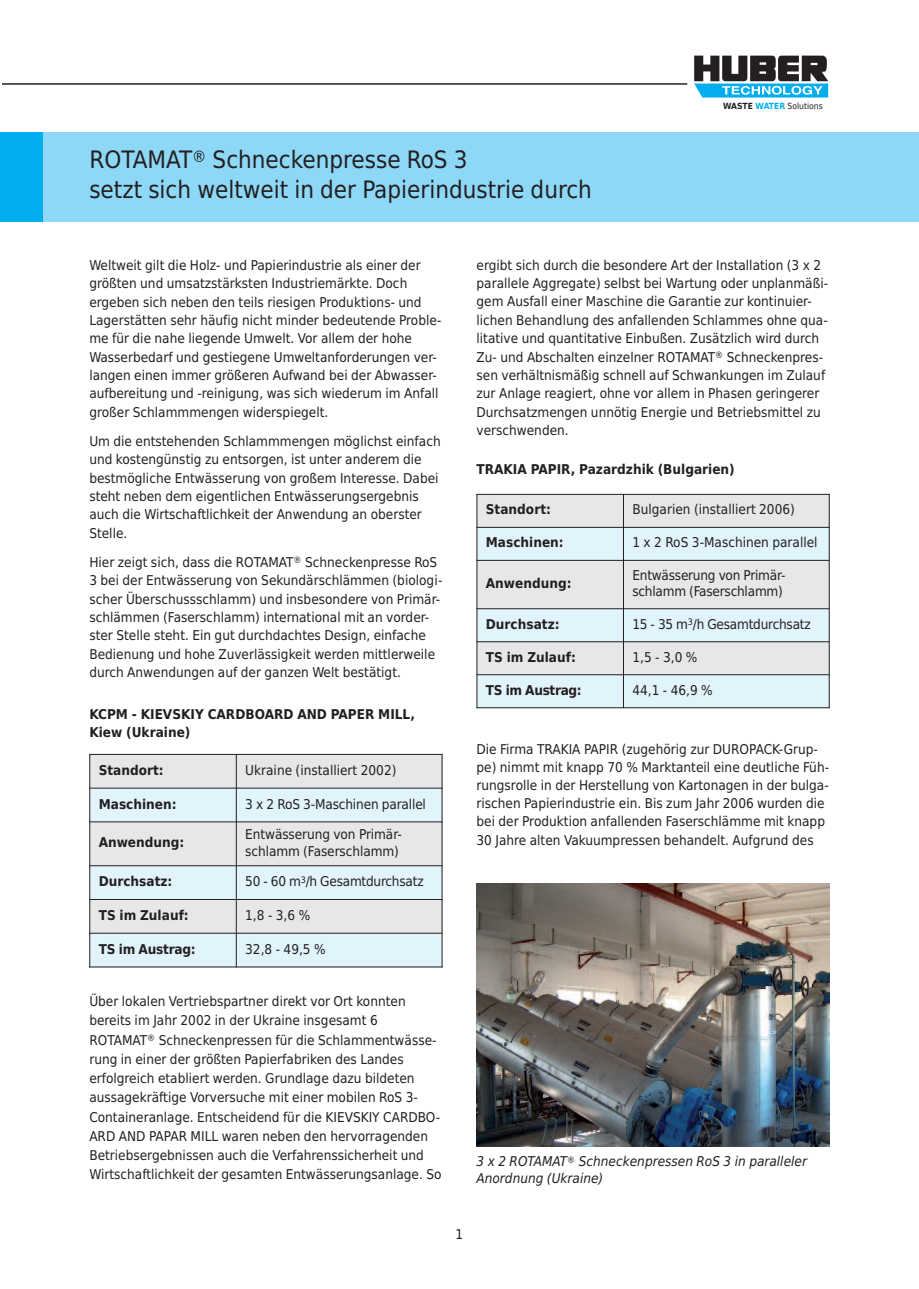
<style>
.page{position:relative;width:919px;height:1289px;background:#fff}
.page>*{position:absolute;margin:0;border:0;box-sizing:border-box;transform-origin:0 0}
.t1{font:24px/30px "Huber Tec";color:#231f20}
.t2{font:13.5px/18.5px "Huber Tec";color:#231f20}
.t3{font:700 13.5px/18px "Huber Tec";color:#231f20}
.t4{font:italic 13.5px/16.5px "Huber Tec";color:#231f20}
.t5{font:700 13.5px "Huber Tec";letter-spacing:-.02em;color:#231f20}
.t6{font:700 13.5px "Huber Tec";letter-spacing:-.025em;color:#231f20}
.t7{font:8.55px "Huber Tec";color:#231f20}
.s1{font-weight:700}
.s2{font-weight:700;color:#00aeef}
</style>
<div class="page">
<div style="left:13px;top:132px;width:905px;height:89px;background:#8dd7f7"></div>
<div style="left:0;top:132px;width:43px;height:89px;background:#00aeef"></div>
<svg style="left:694px;top:56px;width:134px;height:41px"></svg>
<hr style="left:2px;top:84px;width:685px;height:1px;background:#231f20">
<img style="left:476px;top:883px;width:353px;height:263px">
<div style="left:89px;top:754px;width:147px;height:34px;background:#e6e7e9"></div>
<div style="left:236px;top:754px;width:206px;height:34px;background:#e6e7e9"></div>
<div style="left:89px;top:788px;width:147px;height:33px;background:#e1f4fc"></div>
<div style="left:236px;top:788px;width:206px;height:33px;background:#e1f4fc"></div>
<div style="left:89px;top:821px;width:147px;height:44px;background:#e6e7e9"></div>
<div style="left:236px;top:821px;width:206px;height:44px;background:#e6e7e9"></div>
<div style="left:89px;top:865px;width:147px;height:34px;background:#e1f4fc"></div>
<div style="left:236px;top:865px;width:206px;height:34px;background:#e1f4fc"></div>
<div style="left:89px;top:899px;width:147px;height:34px;background:#e6e7e9"></div>
<div style="left:236px;top:899px;width:206px;height:34px;background:#e6e7e9"></div>
<div style="left:89px;top:933px;width:147px;height:34px;background:#e1f4fc"></div>
<div style="left:236px;top:933px;width:206px;height:34px;background:#e1f4fc"></div>
<hr style="left:89px;top:754px;width:1px;height:213px;background:#231f20">
<hr style="left:236px;top:754px;width:1px;height:213px;background:#231f20">
<hr style="left:441px;top:754px;width:1px;height:213px;background:#231f20">
<hr style="left:89px;top:754px;width:353px;height:1px;background:#231f20">
<hr style="left:89px;top:787px;width:353px;height:1px;background:#231f20">
<hr style="left:89px;top:821px;width:353px;height:1px;background:#231f20">
<hr style="left:89px;top:865px;width:353px;height:1px;background:#231f20">
<hr style="left:89px;top:899px;width:353px;height:1px;background:#231f20">
<hr style="left:89px;top:932px;width:353px;height:1px;background:#231f20">
<hr style="left:89px;top:966px;width:353px;height:1px;background:#231f20">
<div style="left:476px;top:494px;width:147px;height:33px;background:#e6e7e9"></div>
<div style="left:623px;top:494px;width:206px;height:33px;background:#e6e7e9"></div>
<div style="left:476px;top:527px;width:147px;height:33px;background:#e1f4fc"></div>
<div style="left:623px;top:527px;width:206px;height:33px;background:#e1f4fc"></div>
<div style="left:476px;top:560px;width:147px;height:48px;background:#e6e7e9"></div>
<div style="left:623px;top:560px;width:206px;height:48px;background:#e6e7e9"></div>
<div style="left:476px;top:608px;width:147px;height:33px;background:#e1f4fc"></div>
<div style="left:623px;top:608px;width:206px;height:33px;background:#e1f4fc"></div>
<div style="left:476px;top:641px;width:147px;height:33px;background:#e6e7e9"></div>
<div style="left:623px;top:641px;width:206px;height:33px;background:#e6e7e9"></div>
<div style="left:476px;top:674px;width:147px;height:34px;background:#e1f4fc"></div>
<div style="left:623px;top:674px;width:206px;height:34px;background:#e1f4fc"></div>
<hr style="left:476px;top:494px;width:1px;height:214px;background:#231f20">
<hr style="left:623px;top:494px;width:1px;height:214px;background:#231f20">
<hr style="left:828px;top:494px;width:1px;height:214px;background:#231f20">
<hr style="left:476px;top:494px;width:353px;height:1px;background:#231f20">
<hr style="left:476px;top:527px;width:353px;height:1px;background:#231f20">
<hr style="left:476px;top:560px;width:353px;height:1px;background:#231f20">
<hr style="left:476px;top:608px;width:353px;height:1px;background:#231f20">
<hr style="left:476px;top:641px;width:353px;height:1px;background:#231f20">
<hr style="left:476px;top:674px;width:353px;height:1px;background:#231f20">
<hr style="left:476px;top:707px;width:353px;height:1px;background:#231f20">
<h1 class="t1" style="left:89px;top:144px;width:504px">ROTAMAT<sup>®</sup> Schneckenpresse RoS 3<br>setzt sich weltweit in der Papierindustrie durch</h1>
<p class="t7" style="left:723px;top:100px;width:101px"><span class="s1">WASTE</span> <span class="s2">WATER</span> Solutions</p>
<p class="t2" style="left:89px;top:256px;width:354px">Weltweit gilt die Holz- und Papierindustrie als einer der größten und umsatzstärksten Industriemärkte. Doch ergeben sich neben den teils riesigen Produktions- und Lagerstätten sehr häufig nicht minder bedeutende Proble&shy;me für die nahe liegende Umwelt. Vor allem der hohe Wasserbedarf und gestiegene Umweltanforderungen ver&shy;langen einen immer größeren Aufwand bei der Abwasser&shy;aufbereitung und -reinigung, was sich wiederum im Anfall großer Schlammmengen widerspiegelt.</p>
<p class="t2" style="left:89px;top:432px;width:353px">Um die entstehenden Schlammmengen möglichst einfach und kostengünstig zu entsorgen, ist unter anderem die bestmögliche Entwässerung von großem Interesse. Dabei steht neben dem eigentlichen Entwässerungsergebnis auch die Wirtschaftlichkeit der Anwendung an oberster Stelle.</p>
<p class="t2" style="left:89px;top:553px;width:354px">Hier zeigt sich, dass die ROTAMAT<sup>®</sup> Schneckenpresse RoS 3 bei der Entwässerung von Sekundärschlämmen (biologi&shy;scher Überschussschlamm) und insbesondere von Primär&shy;schlämmen (Faserschlamm) international mit an vorder&shy;ster Stelle steht. Ein gut durchdachtes Design, einfache Bedienung und hohe Zuverlässigkeit werden mittlerweile durch Anwendungen auf der ganzen Welt bestätigt.</p>
<p class="t3" style="left:89px;top:705px;width:327px">KCPM - KIEVSKIY CARDBOARD AND PAPER MILL,<br>Kiew (Ukraine)</p>
<p class="t3" style="left:99px;top:761px;width:67px">Standort:</p>
<p class="t2" style="left:245px;top:761px;width:153px">Ukraine (installiert 2002)</p>
<p class="t3" style="left:99px;top:794px;width:79px">Maschinen:</p>
<p class="t2" style="left:245px;top:794px;width:182px">3 x 2 RoS 3-Maschinen parallel</p>
<p class="t3" style="left:99px;top:833px;width:87px">Anwendung:</p>
<p class="t2" style="left:245px;top:826px;width:158px;line-height:16.5px">Entwässerung von Primär&shy;schlamm (Faserschlamm)</p>
<p class="t3" style="left:99px;top:872px;width:75px">Durchsatz:</p>
<p class="t2" style="left:245px;top:872px;width:180px">50 - 60 m<sup>3</sup>/h Gesamtdurchsatz</p>
<p class="t3" style="left:99px;top:906px;width:92px">TS im Zulauf:</p>
<p class="t2" style="left:245px;top:906px;width:66px">1,8 - 3,6 %</p>
<p class="t5" style="left:99px;top:941px;width:98px">TS im Austrag:</p>
<p class="t2" style="left:245px;top:939px;width:82px">32,8 - 49,5 %</p>
<p class="t2" style="left:89px;top:991px;width:354px;line-height:19.2px">Über lokalen Vertriebspartner direkt vor Ort konnten bereits im Jahr 2002 in der Ukraine insgesamt 6<br>ROTAMAT<sup>®</sup> Schneckenpressen für die Schlammentwässe&shy;rung in einer der größten Papierfabriken des Landes erfolgreich etabliert werden. Grundlage dazu bildeten aussagekräftige Vorversuche mit einer mobilen RoS 3- Containeranlage. Entscheidend für die KIEVSKIY CARDBO-ARD AND PAPAR MILL waren neben den hervorragenden Betriebsergebnissen auch die Verfahrenssicherheit und Wirtschaftlichkeit der gesamten Entwässerungsanlage. So</p>
<p class="t2" style="left:476px;top:256px;width:353px">ergibt sich durch die besondere Art der Installation (3 x 2 parallele Aggregate) selbst bei Wartung oder unplanmäßi&shy;gem Ausfall einer Maschine die Garantie zur kontinuier&shy;lichen Behandlung des anfallenden Schlammes ohne qua&shy;litative und quantitative Einbußen. Zusätzlich wird durch Zu- und Abschalten einzelner ROTAMAT<sup>®</sup> Schneckenpres&shy;sen verhältnismäßig schnell auf Schwankungen im Zulauf zur Anlage reagiert, ohne vor allem in Phasen geringerer Durchsatzmengen unnötig Energie und Betriebsmittel zu verschwenden.</p>
<p class="t3" style="left:476px;top:460px;width:260px">TRAKIA PAPIR, Pazardzhik (Bulgarien)</p>
<p class="t3" style="left:486px;top:500px;width:67px">Standort:</p>
<p class="t2" style="left:632px;top:500px;width:164px">Bulgarien (installiert 2006)</p>
<p class="t3" style="left:486px;top:533px;width:79px">Maschinen:</p>
<p class="t2" style="left:632px;top:533px;width:187px">1 x 2 RoS 3-Maschinen parallel</p>
<p class="t3" style="left:486px;top:574px;width:87px">Anwendung:</p>
<p class="t2" style="left:632px;top:567px;width:154px;line-height:16.5px">Entwässerung von Primär&shy;schlamm (Faserschlamm)</p>
<p class="t3" style="left:486px;top:615px;width:75px">Durchsatz:</p>
<p class="t2" style="left:632px;top:615px;width:180px">15 - 35 m<sup>3</sup>/h Gesamtdurchsatz</p>
<p class="t3" style="left:486px;top:648px;width:92px">TS im Zulauf:</p>
<p class="t2" style="left:632px;top:648px;width:66px">1,5 - 3,0 %</p>
<p class="t6" style="left:486px;top:682px;width:97px">TS im Austrag:</p>
<p class="t2" style="left:632px;top:681px;width:82px">44,1 - 46,9 %</p>
<p class="t2" style="left:476px;top:740px;width:354px;line-height:18px">Die Firma TRAKIA PAPIR (zugehörig zur DUROPACK-Grup&shy;pe) nimmt mit knapp 70 % Marktanteil eine deutliche Füh&shy;rungsrolle in der Herstellung von Kartonagen in der bulga&shy;rischen Papierindustrie ein. Bis zum Jahr 2006 wurden die bei der Produktion anfallenden Faserschlämme mit knapp 30 Jahre alten Vakuumpressen behandelt. Aufgrund des</p>
<p class="t4" style="left:476px;top:1153px;width:332px">3 x 2 ROTAMAT<sup>®</sup> Schneckenpressen RoS 3 in paralleler<br>Anordnung (Ukraine)</p>
<p class="t2" style="left:455px;top:1225px;width:9px">1</p>
</div>
